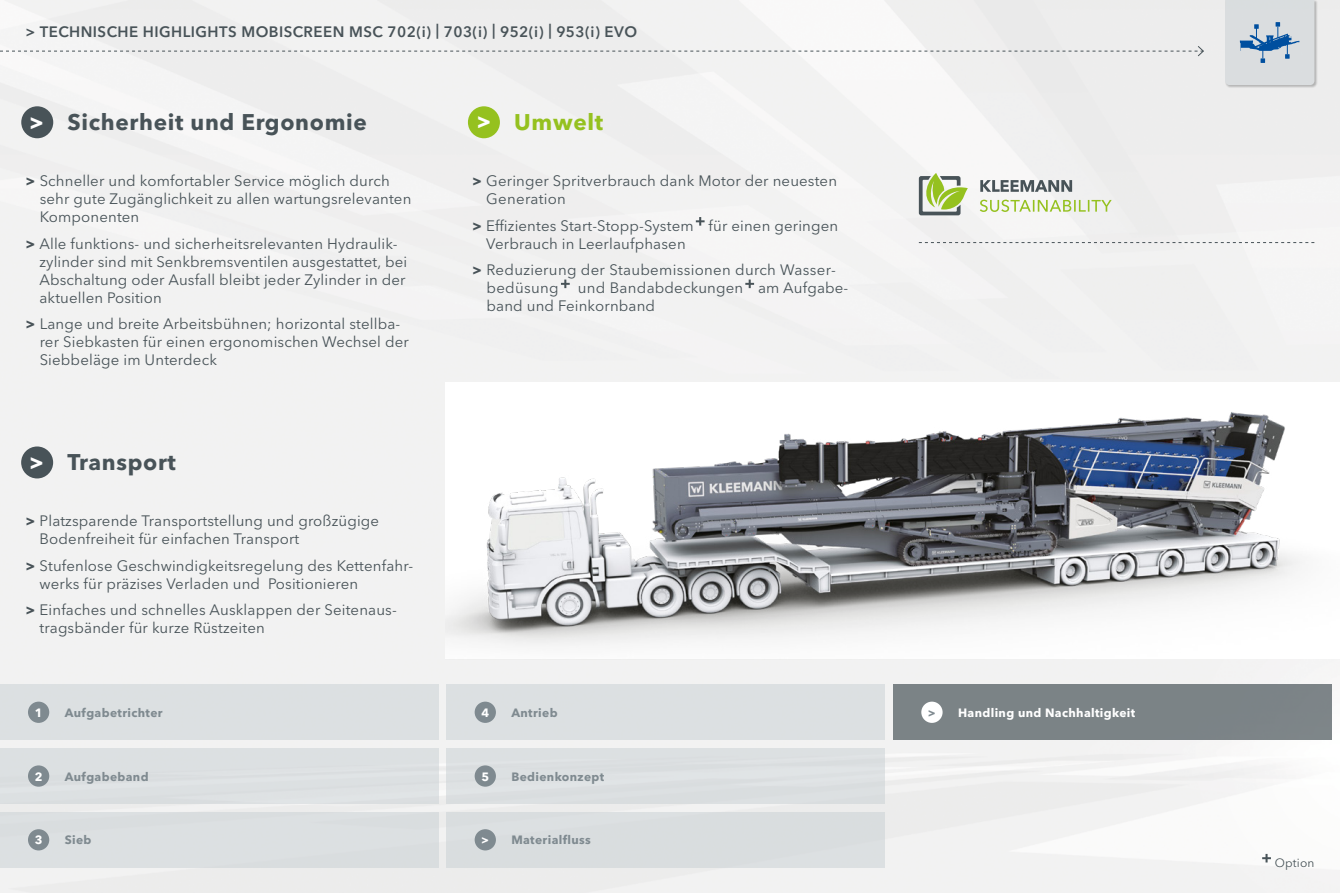
<style>
.page{position:relative;width:1340px;height:893px;background:#fff}
.page>*{position:absolute;margin:0;border:0;box-sizing:border-box;transform-origin:0 0}
.t1{font:700 22.5px "Avenir Next LT Pro";letter-spacing:.03em;color:#485358}
.t2{font:700 22.5px "Avenir Next LT Pro";letter-spacing:.03em;color:#95c11f}
.t3{font:15px/18px "Avenir Next LT Pro";letter-spacing:.01em;color:#485358}
.t4{font:600 15px "Avenir Next LT Pro";letter-spacing:.03em;color:#485358}
.t5{font:700 12px "Avenir Next LT Pro";letter-spacing:.03em;color:#7f8a90}
.t6{font:700 12px "Avenir Next LT Pro";letter-spacing:.03em;color:#fff}
.t7{font:12px "Avenir Next LT Pro";letter-spacing:.01em;color:#485358}
.s1{color:#fff}
.s2{font-weight:700}
.s3{color:#7f8a90}
</style>
<div class="page">
<div style="left:0;top:0;width:1339px;height:893px;background:#f2f2f2"></div>
<div style="left:21px;top:106px;width:32px;height:32px;background:#485358;border-radius:50%"></div>
<svg style="left:0;top:45px;width:1204px;height:12px"></svg>
<div style="left:1224px;top:0;width:93px;height:88px;background:#000;opacity:.5"></div>
<svg style="left:1262px;top:854px;width:8px;height:8px"></svg>
<svg style="left:696px;top:217px;width:8px;height:9px"></svg>
<svg style="left:561px;top:280px;width:8px;height:8px"></svg>
<svg style="left:745px;top:280px;width:9px;height:8px"></svg>
<div style="left:468px;top:106px;width:32px;height:32px;background:#95c11f;border-radius:50%"></div>
<svg style="left:918px;top:173px;width:49px;height:42px"></svg>
<svg style="left:979px;top:200px;width:132px;height:12px"></svg>
<svg style="left:980px;top:180px;width:92px;height:12px"></svg>
<div style="left:21px;top:446px;width:32px;height:32px;background:#485358;border-radius:50%"></div>
<svg style="left:918px;top:242px;width:396px;height:1px"></svg>
<div style="left:446px;top:748px;width:438px;height:56px;background:#dce0e2"></div>
<div style="left:474px;top:765px;width:22px;height:22px;background:#7f8a90;border-radius:50%"></div>
<div style="left:446px;top:812px;width:438px;height:55px;background:#d9dddf"></div>
<div style="left:474px;top:829px;width:22px;height:21px;background:#7f8a90;border-radius:50%"></div>
<div style="left:893px;top:685px;width:438px;height:55px;background:#7b8386"></div>
<div style="left:921px;top:702px;width:21px;height:21px;background:#fff;border-radius:50%"></div>
<div style="left:0;top:748px;width:438px;height:56px;background:#dce0e2"></div>
<div style="left:28px;top:765px;width:21px;height:22px;background:#7f8a90;border-radius:50%"></div>
<div style="left:0;top:812px;width:438px;height:55px;background:#dce0e1"></div>
<div style="left:28px;top:829px;width:21px;height:21px;background:#7f8a90;border-radius:50%"></div>
<div style="left:0;top:685px;width:438px;height:55px;background:#dce0e2"></div>
<div style="left:28px;top:702px;width:21px;height:21px;background:#7f8a90;border-radius:50%"></div>
<div style="left:446px;top:685px;width:438px;height:55px;background:#dce0e2"></div>
<div style="left:474px;top:702px;width:22px;height:21px;background:#7f8a90;border-radius:50%"></div>
<svg style="left:1225px;top:0;width:89px;height:85px;background:#c7d1d9"></svg>
<img style="left:445px;top:383px;width:894px;height:276px">
<p class="t4" style="left:26px;top:22px;width:613px">&gt; TECHNISCHE HIGHLIGHTS MOBISCREEN MSC 702(i) | 703(i) | 952(i) | 953(i) EVO</p>
<h1 class="t1" style="left:29px;top:109px;width:339px"><span class="s1">&gt;</span> Sicherheit und Ergonomie</h1>
<p class="t3" style="left:40px;top:172px;width:373px;text-indent:-14px"><span class="s2">&gt;</span> Schneller und komfortabler Service möglich durch sehr gute Zugänglichkeit zu allen wartungsrelevanten<br>Komponenten</p>
<p class="t3" style="left:39px;top:235px;width:369px;text-indent:-14px"><span class="s2">&gt;</span> Alle funktions- und sicherheitsrelevanten Hydraulik&shy;zylinder sind mit Senkbremsventilen ausgestattet, bei Abschaltung oder Ausfall bleibt jeder Zylinder in der aktuellen Position</p>
<p class="t3" style="left:40px;top:315px;width:371px;text-indent:-14px"><span class="s2">&gt;</span> Lange und breite Arbeitsbühnen; horizontal stellba&shy;rer Siebkasten für einen ergonomischen Wechsel der<br>Siebbeläge im Unterdeck</p>
<h1 class="t1" style="left:29px;top:449px;width:148px"><span class="s1">&gt;</span> Transport</h1>
<p class="t3" style="left:40px;top:512px;width:341px;text-indent:-14px"><span class="s2">&gt;</span> Platzsparende Transportstellung und großzügige<br>Bodenfreiheit für einfachen Transport</p>
<p class="t3" style="left:40px;top:557px;width:375px;text-indent:-14px"><span class="s2">&gt;</span> Stufenlose Geschwindigkeitsregelung des Kettenfahr&shy;werks für präzises Verladen und Positionieren</p>
<p class="t3" style="left:40px;top:601px;width:359px;text-indent:-14px"><span class="s2">&gt;</span> Einfaches und schnelles Ausklappen der Seitenaus&shy;tragsbänder für kurze Rüstzeiten</p>
<h1 class="t2" style="left:476px;top:109px;width:128px"><span class="s1">&gt;</span> Umwelt</h1>
<p class="t3" style="left:486px;top:172px;width:352px;text-indent:-14px"><span class="s2">&gt;</span> Geringer Spritverbrauch dank Motor der neuesten<br>Generation</p>
<p class="t3" style="left:486px;top:216px;width:353px;text-indent:-14px"><span class="s2">&gt;</span> Effizientes Start-Stopp-System für einen geringen<br>Verbrauch in Leerlaufphasen</p>
<p class="t3" style="left:486px;top:261px;width:351px;text-indent:-14px"><span class="s2">&gt;</span> Reduzierung der Staubemissionen durch Wasser&shy;bedüsung</p>
<p class="t3" style="left:486px;top:279px;width:363px;text-indent:91px">und Bandabdeckungen am Aufgabe&shy;band und Feinkornband</p>
<p class="t6" style="left:35px;top:705px;width:9px">1</p>
<p class="t5" style="left:65px;top:705px;width:99px">Aufgabetrichter</p>
<p class="t6" style="left:481px;top:705px;width:9px">4</p>
<p class="t5" style="left:511px;top:705px;width:48px">Antrieb</p>
<p class="t6" style="left:35px;top:769px;width:9px">2</p>
<p class="t5" style="left:65px;top:769px;width:85px">Aufgabeband</p>
<p class="t6" style="left:35px;top:833px;width:9px">3</p>
<p class="t5" style="left:65px;top:833px;width:28px">Sieb</p>
<p class="t6" style="left:481px;top:769px;width:9px">5</p>
<p class="t5" style="left:511px;top:769px;width:94px">Bedienkonzept</p>
<p class="t5" style="left:481px;top:833px;width:111px"><span class="s1">&gt;</span> Materialfluss</p>
<p class="t6" style="left:927px;top:705px;width:209px"><span class="s3">&gt;</span> Handling und Nachhaltigkeit</p>
<p class="t7" style="left:1274px;top:856px;width:41px">Option</p>
</div>
